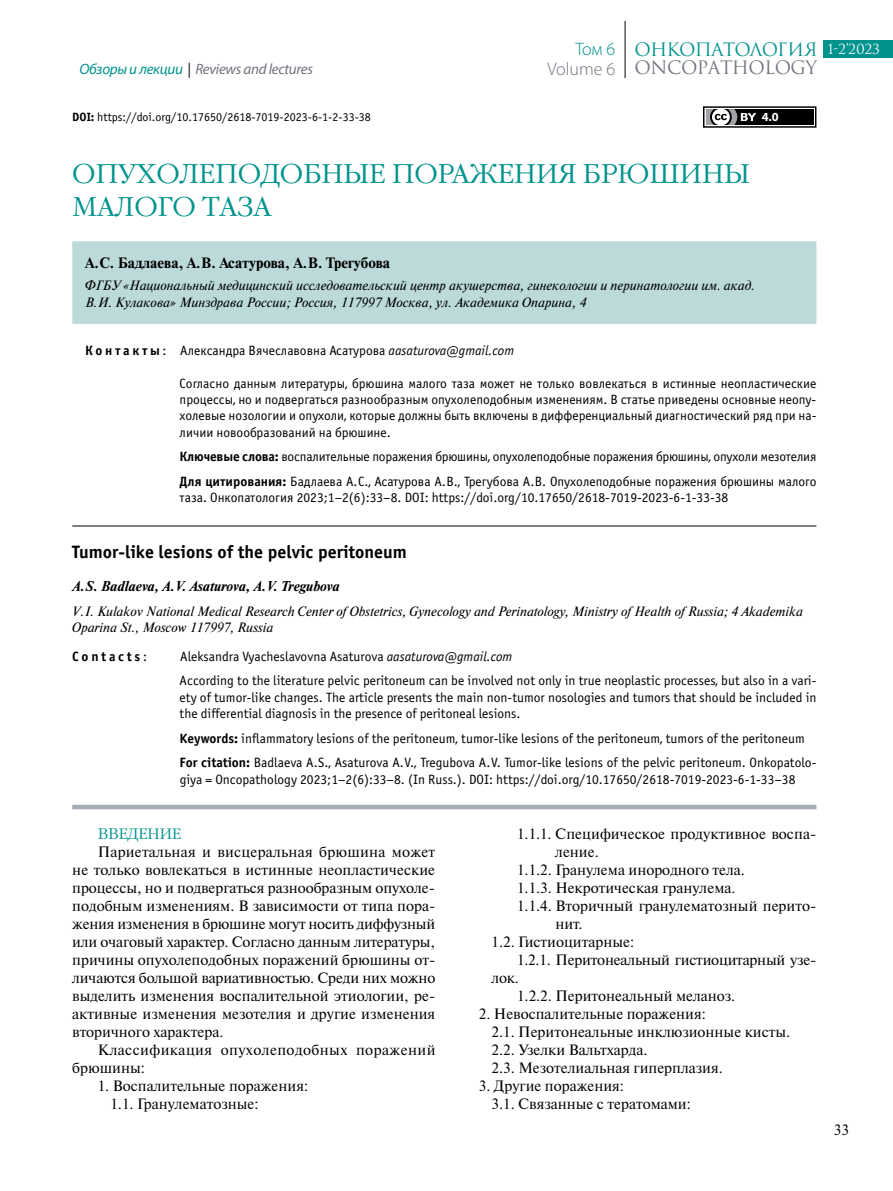
<style>
.page{position:relative;width:893px;height:1191px;background:#fff}
.page>*{position:absolute;margin:0;border:0;box-sizing:border-box;transform-origin:0 0}
.t1{font:300 27px/32.4px "Garamond C";color:#00938d}
.t2{font:700 18px "Officina Sans C";color:#000}
.t3{font:18px/17.7px "Romul";letter-spacing:-.04em;color:#00938d;text-align:right}
.t4{font:15px/18px "Newton C";color:#000}
.t5{font:15px/18px "Newton C";letter-spacing:.03em;color:#000}
.t6{font:700 15px "Newton C";color:#000}
.t7{font:italic 15px "Myriad Pro";letter-spacing:-.02em;color:#72747e}
.t8{font:300 15px "Garamond C";color:#00938d}
.t9{font:italic 700 14.25px "Newton C";color:#000}
.t10{font:13.5px/16.2px "Officina Sans C";color:#000}
.t11{font:italic 13.5px/16.2px "Newton C";color:#000}
.t12{font:700 13.5px "Officina Sans C";letter-spacing:.2em;color:#000}
.t13{font:13.5px "Romul";color:#fff}
.t14{font:700 12.45px "Myriad Pro";color:#fff}
.t15{font:12px "Officina Sans C";color:#000}
.s1{font-family:"Myriad Pro";font-weight:300}
.s2{font-family:"Myriad Pro";font-weight:300;color:#72747e}
.s3{color:#72747e}
.s4{color:#00938d}
.s5{color:#000}
.s6{font-weight:700}
.s7{font-style:italic}
.s8{font-weight:400}
</style>
<div class="page">
<div style="left:823px;top:40px;width:70px;height:17px;background:#00938d"></div>
<hr style="left:625px;top:21px;width:1px;height:57px;background:#000">
<div style="left:72px;top:241px;width:744px;height:83px;background:#bbdad9"></div>
<hr style="left:72px;top:525px;width:744px;height:1px;background:#000">
<div style="left:72px;top:804px;width:744px;height:5px;background:#a7aab7"></div>
<div style="left:703px;top:106px;width:113px;height:22px;border:1px solid #000"></div>
<div style="left:706px;top:109px;width:108px;height:16px;background:#000"></div>
<svg style="left:706px;top:109px;width:50px;height:16px"></svg>
<h2 class="t3" style="left:547px;top:41px;width:272px"><span class="s1">Том 6</span> ОНКОПАТОЛОГИЯ<br><span class="s2">Volume 6</span> <span class="s3">ONCOPATHOLOGY</span></h2>
<p class="t13" style="left:827px;top:42px;width:54px">1-2’2023</p>
<p class="t7" style="left:80px;top:59px;width:235px"><span class="s4">Обзоры и лекции</span> <span class="s5">|</span> Reviews and lectures</p>
<p class="t15" style="left:72px;top:111px;width:300px"><span class="s6">DOI:</span> https://doi.org/10.17650/2618‑7019‑2023‑6‑1-2-33‑38</p>
<p class="t14" style="left:762px;top:109px;width:18px">4.0</p>
<h1 class="t1" style="left:72px;top:159px;width:679px">Опухолеподобные поражения брюшины малого таза</h1>
<p class="t6" style="left:85px;top:254px;width:307px">А.С. Бадлаева, А.В. Асатурова, А.В. Трегубова</p>
<p class="t11" style="left:85px;top:278px;width:671px">ФГБУ «Национальный медицинский исследовательский центр акушерства, гинекологии и перинатологии им. акад.<br>В.И. Кулакова» Минздрава России; Россия, 117997 Москва, ул. Академика Опарина, 4</p>
<p class="t10" style="left:85px;top:342px;width:431px"><span class="s6">К о н т а к т ы</span> : Александра Вячеславовна Асатурова <span class="s7">aasaturova@gmail.com</span></p>
<p class="t10" style="left:180px;top:375px;width:638px;text-align:justify">Согласно данным литературы, брюшина малого таза может не только вовлекаться в истинные неопластические процессы, но и подвергаться разнообразным опухолеподобным изменениям. В статье приведены основные неопу‑ холевые нозологии и опухоли, которые должны быть включены в дифференциальный диагностический ряд при на‑ личии новообразований на брюшине.</p>
<p class="t10" style="left:180px;top:445px;width:638px;line-height:24.8px"><span class="s6">Ключевые слова:</span> воспалительные поражения брюшины, опухолеподобные поражения брюшины, опухоли мезотелия<br><span class="s6">Для цитирования:</span> Бадлаева А. С., Асатурова А. В ., Трегубова А. В . О пухолеподобные поражения брюшины малого</p>
<p class="t10" style="left:180px;top:490px;width:550px">таза. Онкопатология 2023;1–2(6):33–8. DOI: https://doi.org/10.17650/2618‑7019‑2023‑6‑1-33‑38</p>
<h2 class="t2" style="left:72px;top:541px;width:336px">Tumor-like lesions of the pelvic peritoneum</h2>
<p class="t9" style="left:72px;top:578px;width:269px">A. S. Badlaeva, A. V. Asaturova, A. V. Tregubova</p>
<p class="t11" style="left:72px;top:603px;width:732px">V.I. Kulakov National Medical Research Center of Obstetrics, Gynecology and Perinatology, Ministry of Health of Russia; 4 Akademika<br>Oparina St., Moscow 117997, Russia</p>
<p class="t12" style="left:72px;top:648px;width:96px">Contacts<span class="s8">: A</span></p>
<p class="t10" style="left:180px;top:644px;width:638px;line-height:24.8px;text-indent:8px">leksandra Vyacheslavovna Asaturova <span class="s7">aasaturova@gmail.com<br></span>According to the literature pelvic peritoneum can be involved not only in true neoplastic processes, but also in a vari‑</p>
<p class="t10" style="left:180px;top:689px;width:638px">ety of tumor-like changes. The article presents the main non-tumor nosologies and tumors that should be included in the differential diagnosis in the presence of peritoneal lesions.</p>
<p class="t10" style="left:180px;top:726px;width:637px;line-height:24.8px"><span class="s6">Keywords:</span> inflammatory lesions of the peritoneum, tumor-like lesions of the peritoneum, tumors of the peritoneum<br><span class="s6">For citation:</span> Badlaeva A. S., Asaturova A. V., Tregubova A. V. Tumor-like lesions of the pelvic peritoneum. Onkopatolo-</p>
<p class="t10" style="left:180px;top:771px;width:617px">giya = Oncopathology 2023;1–2(6):33–8. (In Russ.). DOI: https://doi.org/10.17650/2618‑7019‑2023‑6‑1-33–38</p>
<p class="t8" style="left:98px;top:825px;width:85px">Введение</p>
<p class="t4" style="left:72px;top:843px;width:365px;text-align:justify;text-indent:26px">Париетальная и висцеральная брюшина может не только вовлекаться в истинные неопластические процессы, но и подвергаться разнообразным опухоле&shy;подобным изменениям. В зависимости от типа пора&shy;жения изменения в брюшине могут носить диффузный или очаговый характер. Согласно данным литературы, причины опухолеподобных поражений брюшины от&shy;личаются большой вариативностью. Среди них можно выделить изменения воспалительной этиологии, ре&shy;активные изменения мезотелия и другие изменения вторичного характера.</p>
<p class="t5" style="left:72px;top:1041px;width:365px;text-indent:26px">Классификация опухолеподобных поражений брюшины:</p>
<p class="t4" style="left:111px;top:1077px;width:199px;text-indent:-13px">1. Воспалительные поражения:<br>1.1. Гранулематозные:</p>
<p class="t4" style="left:517px;top:825px;width:301px">1.1.1. Специфическое продуктивное воспа-</p>
<p class="t4" style="left:555px;top:843px;width:45px">ление.</p>
<p class="t4" style="left:517px;top:861px;width:229px">1.1.2. Гранулема инородного тела.</p>
<p class="t4" style="left:517px;top:879px;width:220px">1.1.3. Некротическая гранулема.</p>
<p class="t4" style="left:517px;top:897px;width:301px">1.1.4. Вторичный гранулематозный перито-</p>
<p class="t4" style="left:555px;top:915px;width:29px">нит.</p>
<p class="t4" style="left:492px;top:933px;width:144px">1.2. Гистиоцитарные:</p>
<p class="t4" style="left:517px;top:951px;width:301px">1.2.1. Перитонеальный гистиоцитарный узе-</p>
<p class="t4" style="left:492px;top:969px;width:29px">лок.</p>
<p class="t4" style="left:517px;top:987px;width:220px">1.2.2. Перитонеальный меланоз.</p>
<p class="t4" style="left:492px;top:1005px;width:300px;text-indent:-13px">2. Невоспалительные поражения:<br>2.1. Перитонеальные инклюзионные кисты.<br>2.2. Узелки Вальтхарда.<br>2.3. Мезотелиальная гиперплазия.</p>
<p class="t4" style="left:492px;top:1077px;width:201px;text-indent:-13px">3. Другие поражения:<br>3.1. Связанные с тератомами:</p>
<p class="t4" style="left:834px;top:1120px;width:17px">33</p>
</div>
